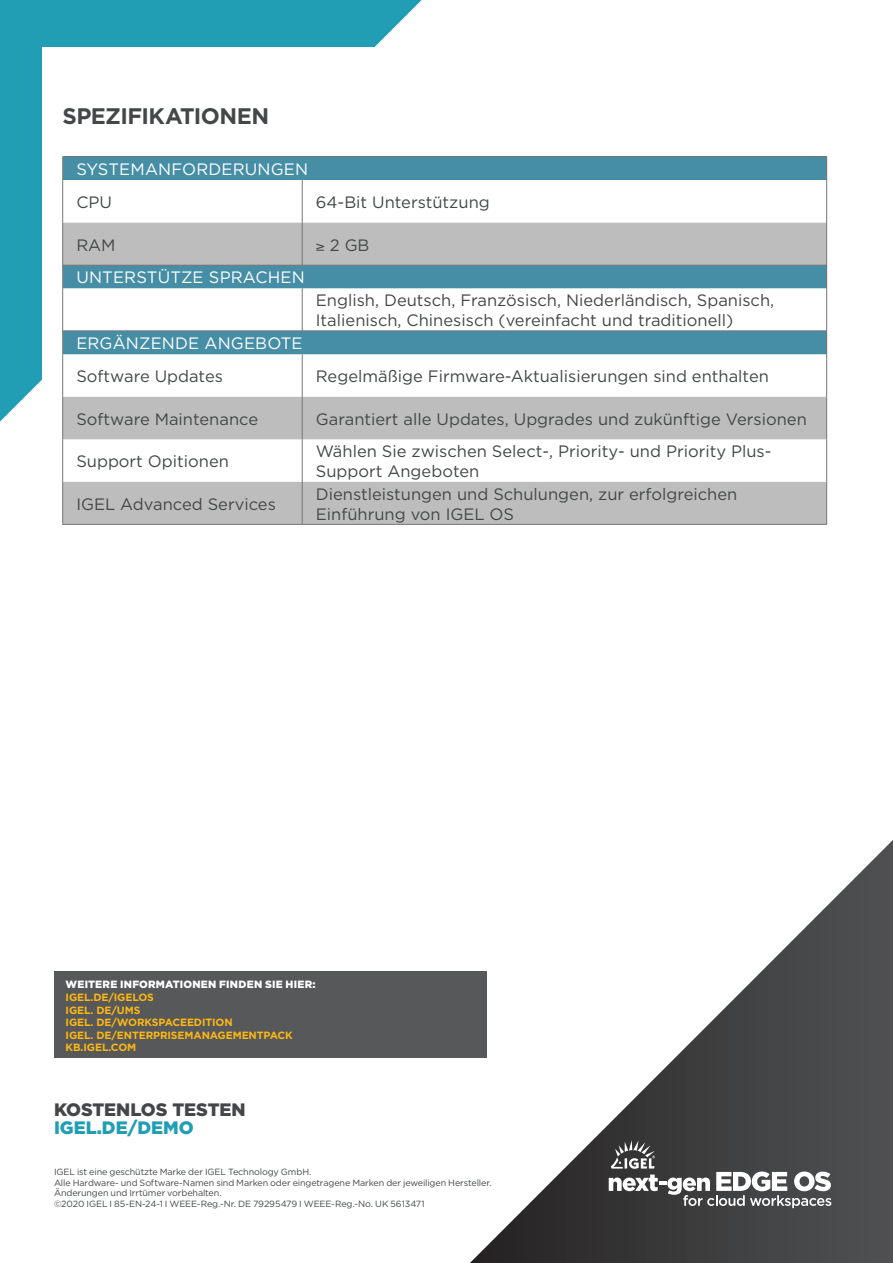
<style>
.page{position:relative;width:893px;height:1263px;background:#fff}
.page>*{position:absolute;margin:0;border:0;box-sizing:border-box;transform-origin:0 0}
.t1{font:700 22.5px "Gotham";letter-spacing:-.025em;color:#444747}
.t2{font:900 18px "Gotham";color:#444747}
.t3{font:900 18px "Gotham";color:#219db4}
.t4{font:16.5px/19.8px "Gotham";color:#444747}
.t5{font:16.5px "Gotham";letter-spacing:.01em;color:#fff}
.Table_-_Body{font:700 10.5px "Gotham";letter-spacing:-.01em;color:#fcb814}
.Table_-_Body-2{font:900 10.5px/12.6px "Gotham";letter-spacing:.025em;color:#fff}
.t6{font:9px "Gotham";letter-spacing:-.01em;color:#444747}
.s1{font-weight:700;color:#fcb814}
</style>
<div class="page">
<div style="left:0;top:0;width:422px;height:422px;background:#219db4"></div>
<div style="left:42px;top:48px;width:785px;height:879px;background:#fff"></div>
<svg style="left:470px;top:840px;width:423px;height:423px"></svg>
<svg style="left:609px;top:1140px;width:222px;height:68px;background:#676768"></svg>
<hr style="left:63px;top:156px;width:239px;height:1px;background:#777576">
<hr style="left:302px;top:156px;width:525px;height:1px;background:#777576">
<svg style="left:63px;top:397px;width:763px;height:127px;fill:#bebdbd"></svg>
<hr style="left:62px;top:397px;width:1px;height:42px;background:#777576">
<hr style="left:62px;top:439px;width:1px;height:43px;background:#777576">
<hr style="left:62px;top:482px;width:1px;height:42px;background:#777576">
<hr style="left:302px;top:397px;width:1px;height:42px;background:#777576">
<hr style="left:302px;top:439px;width:1px;height:43px;background:#777576">
<hr style="left:302px;top:482px;width:1px;height:42px;background:#777576">
<hr style="left:826px;top:397px;width:1px;height:42px;background:#777576">
<hr style="left:826px;top:439px;width:1px;height:43px;background:#777576">
<hr style="left:826px;top:482px;width:1px;height:42px;background:#777576">
<hr style="left:63px;top:524px;width:239px;height:1px;background:#777576">
<hr style="left:302px;top:524px;width:525px;height:1px;background:#777576">
<svg style="left:62px;top:157px;width:765px;height:240px"></svg>
<hr style="left:302px;top:354px;width:1px;height:43px;background:#777576">
<div style="left:54px;top:972px;width:433px;height:86px;background:#57585a"></div>
<p class="t1" style="left:63px;top:101px;width:208px">SPEZIFIKATIONEN</p>
<p class="t5" style="left:76px;top:159px;width:233px">SYSTEMANFORDERUNGEN</p>
<p class="t4" style="left:76px;top:192px;width:37px">CPU</p>
<p class="t4" style="left:316px;top:192px;width:175px">64-Bit Unterstützung</p>
<p class="t4" style="left:76px;top:234px;width:41px">RAM</p>
<p class="t4" style="left:316px;top:234px;width:55px">≥ 2 GB</p>
<p class="t5" style="left:76px;top:267px;width:230px">UNTERSTÜTZE SPRACHEN</p>
<p class="t4" style="left:316px;top:290px;width:460px">English, Deutsch, Französisch, Niederländisch, Spanisch,<br>Italienisch, Chinesisch (vereinfacht und traditionell)</p>
<p class="t5" style="left:76px;top:333px;width:228px">ERGÄNZENDE ANGEBOTE</p>
<p class="t4" style="left:76px;top:366px;width:148px">Software Updates</p>
<p class="t4" style="left:316px;top:366px;width:455px">Regelmäßige Firmware-Aktualisierungen sind enthalten</p>
<p class="t4" style="left:76px;top:409px;width:183px">Software Maintenance</p>
<p class="t4" style="left:316px;top:409px;width:492px">Garantiert alle Updates, Upgrades und zukünftige Versionen</p>
<p class="t4" style="left:76px;top:451px;width:154px">Support Opitionen</p>
<p class="t4" style="left:316px;top:441px;width:457px">Wählen Sie zwischen Select-, Priority- und Priority Plus-<br>Support Angeboten</p>
<p class="t4" style="left:76px;top:493px;width:201px">IGEL Advanced Services</p>
<p class="t4" style="left:316px;top:484px;width:423px">Dienstleistungen und Schulungen, zur erfolgreichen<br>Einführung von IGEL OS</p>
<p class="Table_-_Body-2" style="left:66px;top:978px;width:252px">WEITERE INFORMATIONEN FINDEN SIE HIER:<br><span class="s1">IGEL.DE/IGELOS</span></p>
<p class="Table_-_Body" style="left:66px;top:1003px;width:76px">IGEL. DE/UMS</p>
<p class="Table_-_Body" style="left:66px;top:1015px;width:169px">IGEL. DE/WORKSPACEEDITION</p>
<p class="Table_-_Body" style="left:66px;top:1028px;width:229px">IGEL. DE/ENTERPRISEMANAGEMENTPACK</p>
<p class="Table_-_Body" style="left:66px;top:1041px;width:72px">KB.IGEL.COM</p>
<p class="t2" style="left:54px;top:1097px;width:193px">KOSTENLOS TESTEN</p>
<p class="t3" style="left:54px;top:1115px;width:141px">IGEL.DE/DEMO</p>
<p class="t6" style="left:54px;top:1166px;width:259px">IGEL ist eine geschützte Marke der IGEL Technology GmbH.</p>
<p class="t6" style="left:54px;top:1177px;width:439px">Alle Hardware- und Software-Namen sind Marken oder eingetragene Marken der jeweiligen Hersteller.</p>
<p class="t6" style="left:54px;top:1187px;width:169px">Änderungen und Irrtümer vorbehalten.</p>
<p class="t6" style="left:54px;top:1198px;width:372px">©2020 IGEL I 85-EN-24-1 I WEEE-Reg.-Nr. DE 79295479 I WEEE-Reg.-No. UK 5613471</p>
</div>
